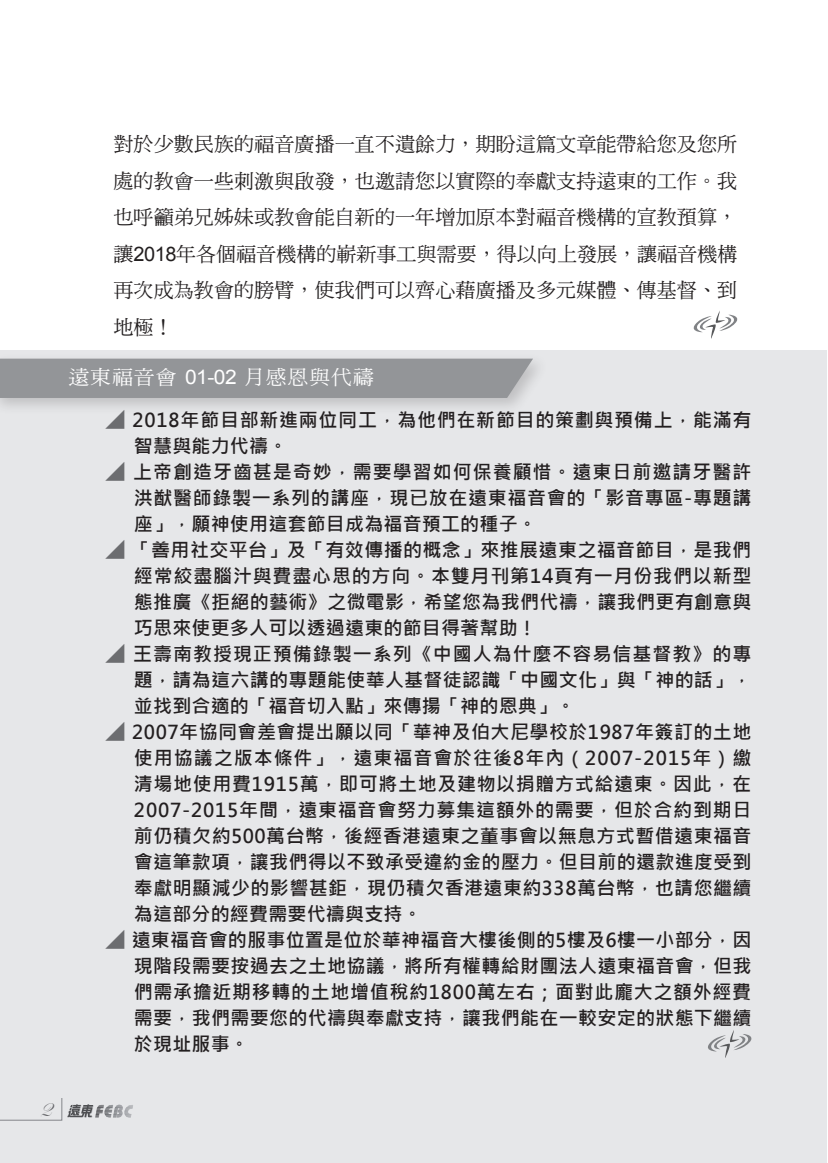
<style>
.page{position:relative;width:828px;height:1163px;background:#fff}
.page>*{position:absolute;margin:0;border:0;box-sizing:border-box;transform-origin:0 0}
.t1{font:24px "Edwardian Script ITC";color:#6c6d70}
.C1中明Arial{font:20px/36.6px "DF Ming Md HK BF";letter-spacing:.005em;color:#231f20;text-align:justify}
.D3圖說{font:19.8px "DF Ming Md HK BF";letter-spacing:.05em;color:#fff;scale:1.05 1}
.C1內文_黑體{font:700 19px/26px "Microsoft Jheng Hei";letter-spacing:.015em;color:#231f20;text-align:justify}
.C1內文_黑體-2{font:700 19px/26px "Microsoft Jheng Hei";letter-spacing:.035em;color:#231f20}
.s1{font-family:"Arial"}
.s2{font-family:"Arial";font-size:20px}
.s3{font-family:"P Ming Li U";font-weight:400;color:#6c6d70}
</style>
<div class="page">
<div style="left:0;top:350px;width:827px;height:812px;background:#e6e7e9"></div>
<div style="left:0;top:351px;width:548px;height:64px;background:#231f20;opacity:.2"></div>
<div style="left:0;top:358px;width:533px;height:40px;background:#939598"></div>
<svg style="left:693px;top:311px;width:45px;height:28px"></svg>
<svg style="left:708px;top:1030px;width:44px;height:27px"></svg>
<p class="C1中明Arial" style="left:113px;top:126px;width:625px">對於少數民族的福音廣播一直不遺餘力，期盼這篇文章能帶給您及您所處的教會一些刺激與啟發，也邀請您以實際的奉獻支持遠東的工作。我也呼籲弟兄姊妹或教會能自新的一年增加原本對福音機構的宣教預算，讓<span class="s1">2018</span>年各個福音機構的嶄新事工與需要，得以向上發展，讓福音機構再次成為教會的膀臂，使我們可以齊心藉廣播及多元媒體、傳基督、到地極！</p>
<p class="D3圖說" style="left:68px;top:367px;width:292px">遠東福音會 <span class="s2">01-02</span> 月感恩與代禱</p>
<p class="C1內文_黑體-2" style="left:134px;top:406px;width:619px;text-indent:-28px"><span class="s3">◢</span> 2018年節目部新進兩位同工，為他們在新節目的策劃與預備上，能滿有智慧與能力代禱。</p>
<p class="C1內文_黑體" style="left:134px;top:458px;width:619px;text-indent:-28px"><span class="s3">◢</span> 上帝創造牙齒甚是奇妙，需要學習如何保養顧惜。遠東日前邀請牙醫許洪猷醫師錄製一系列的講座，現已放在遠東福音會的「影音專區-專題講座」，願神使用這套節目成為福音預工的種子。</p>
<p class="C1內文_黑體" style="left:134px;top:536px;width:619px;text-indent:-28px"><span class="s3">◢</span> 「善用社交平台」及「有效傳播的概念」來推展遠東之福音節目，是我們經常絞盡腦汁與費盡心思的方向。本雙月刊第14頁有一月份我們以新型態推廣《拒絕的藝術》之微電影，希望您為我們代禱，讓我們更有創意與巧思來使更多人可以透過遠東的節目得著幫助！</p>
<p class="C1內文_黑體" style="left:134px;top:640px;width:619px;text-indent:-28px"><span class="s3">◢</span> 王壽南教授現正預備錄製一系列《中國人為什麼不容易信基督教》的專題，請為這六講的專題能使華人基督徒認識「中國文化」與「神的話」，並找到合適的「福音切入點」來傳揚「神的恩典」。</p>
<p class="C1內文_黑體" style="left:134px;top:718px;width:619px;text-indent:-28px"><span class="s3">◢</span> 2007年協同會差會提出願以同「華神及伯大尼學校於1987年簽訂的土地使用協議之版本條件」，遠東福音會於往後8年內（2007-2015年）繳清場地使用費1915萬，即可將土地及建物以捐贈方式給遠東。因此，在2007-2015年間，遠東福音會努力募集這額外的需要，但於合約到期日前仍積欠約500萬台幣，後經香港遠東之董事會以無息方式暫借遠東福音會這筆款項，讓我們得以不致承受違約金的壓力。但目前的還款進度受到奉獻明顯減少的影響甚鉅，現仍積欠香港遠東約338萬台幣，也請您繼續為這部分的經費需要代禱與支持。</p>
<p class="C1內文_黑體" style="left:134px;top:926px;width:619px;text-indent:-28px"><span class="s3">◢</span> 遠東福音會的服事位置是位於華神福音大樓後側的5樓及6樓一小部分，因現階段需要按過去之土地協議，將所有權轉給財團法人遠東福音會，但我們需承擔近期移轉的土地增值稅約1800萬左右；面對此龐大之額外經費需要，我們需要您的代禱與奉獻支持，讓我們能在一較安定的狀態下繼續於現址服事。</p>
<p class="t1" style="left:39px;top:1095px;width:13px">2</p>
</div>
